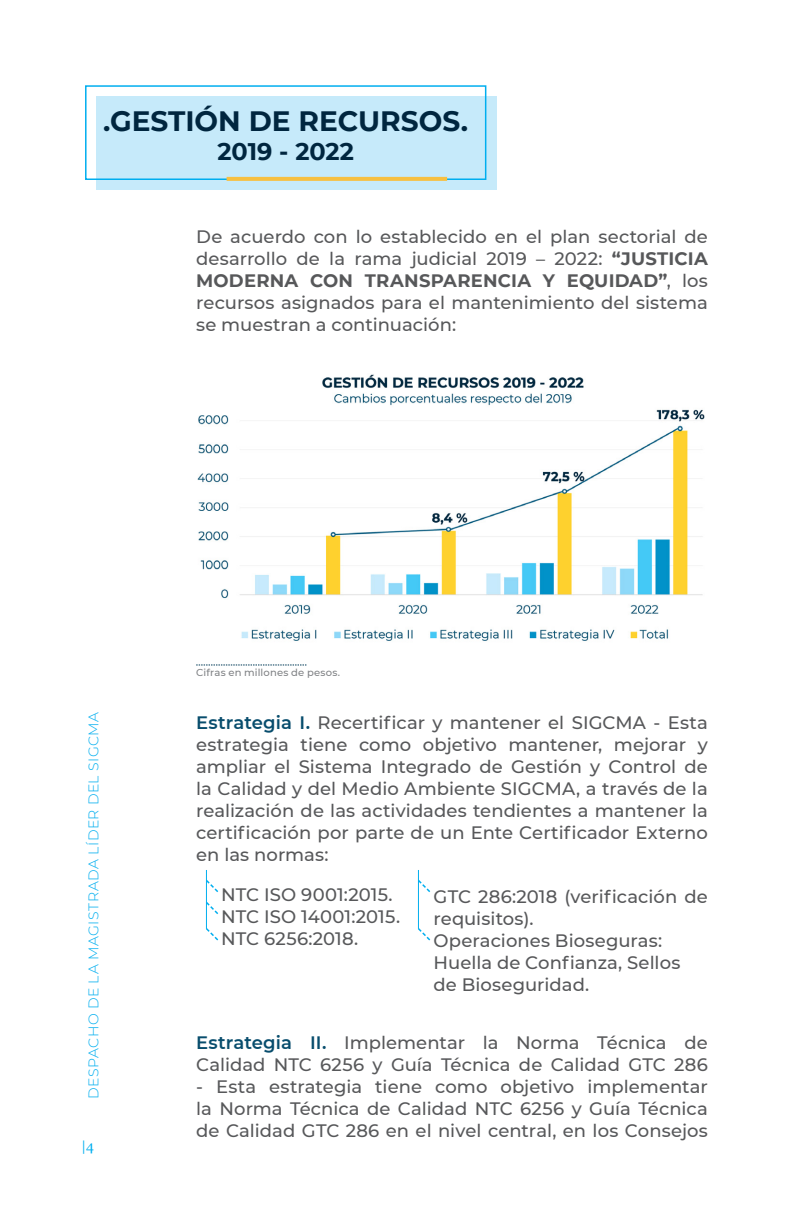
<style>
.page{position:relative;width:792px;height:1224px;background:#fff}
.page>*{position:absolute;margin:0;border:0;box-sizing:border-box;transform-origin:0 0}
.TITULOS{font:700 28px "Montserrat";color:#00263f}
.TITULOS-2{font:700 24px "Montserrat";color:#00263f}
.TEXTO_CORRIDO{font:500 18px/22px "Montserrat";letter-spacing:.005em;color:#57585a;text-align:justify}
.t1{font:300 14px "Montserrat";letter-spacing:.035em;color:#00aeef}
.t2{font:14px "Georgia";color:#00aeef}
.Pie_de_tablas{font:500 10px "Montserrat";letter-spacing:.02em;color:#808285}
.s1{font-weight:700}
.s2{font-weight:600;color:#084d6d}
</style>
<div class="page">
<div style="left:96px;top:96px;width:400px;height:94px;background:#c6eafa"></div>
<div style="left:85px;top:85px;width:401px;height:95px;border:2px solid #00aeef"></div>
<svg style="left:227px;top:177px;width:220px;height:4px"></svg>
<img style="left:198px;top:374px;width:507px;height:267px">
<svg style="left:196px;top:665px;width:110px;height:1px"></svg>
<hr style="left:206px;top:870px;width:1px;height:59px;background:#00aeef">
<svg style="left:205px;top:878px;width:14px;height:16px"></svg>
<svg style="left:205px;top:927px;width:14px;height:14px"></svg>
<svg style="left:205px;top:900px;width:14px;height:16px"></svg>
<hr style="left:418px;top:870px;width:1px;height:59px;background:#00aeef">
<svg style="left:417px;top:878px;width:14px;height:16px"></svg>
<svg style="left:417px;top:927px;width:14px;height:14px"></svg>
<p class="TITULOS" style="left:103px;top:101px;width:366px">.GESTIÓN DE RECURSOS.</p>
<p class="TITULOS-2" style="left:218px;top:134px;width:138px">2019 - 2022</p>
<p class="TEXTO_CORRIDO" style="left:196px;top:225px;width:513px">De acuerdo con lo establecido en el plan sectorial de desarrollo de la rama judicial 2019 – 2022: <span class="s1">“JUSTICIA MODERNA CON TRANSPARENCIA Y EQUIDAD”</span>, los recursos asignados para el mantenimiento del sistema se muestran a continuación:</p>
<p class="t1" style="left:84px;top:1099px;width:389px;rotate:-90deg">DESPACHO DE LA MAGISTRADA LÍDER DEL SIGCMA</p>
<p class="t2" style="left:81px;top:1136px;width:15px">|4</p>
<p class="Pie_de_tablas" style="left:196px;top:666px;width:145px">Cifras en millones de pesos.</p>
<p class="TEXTO_CORRIDO" style="left:196px;top:710px;width:513px"><span class="s2">Estrategia I.</span> Recertificar y mantener el SIGCMA - Esta estrategia tiene como objetivo mantener, mejorar y ampliar el Sistema Integrado de Gestión y Control de la Calidad y del Medio Ambiente SIGCMA, a través de la realización de las actividades tendientes a mantener la certificación por parte de un Ente Certificador Externo en las normas:</p>
<p class="TEXTO_CORRIDO" style="left:221px;top:883px;width:173px">NTC ISO 9001:2015.</p>
<p class="TEXTO_CORRIDO" style="left:221px;top:905px;width:180px">NTC ISO 14001:2015.</p>
<p class="TEXTO_CORRIDO" style="left:221px;top:927px;width:139px">NTC 6256:2018.</p>
<p class="TEXTO_CORRIDO" style="left:434px;top:885px;width:276px">GTC 286:2018 (verificación de requisitos).</p>
<p class="TEXTO_CORRIDO" style="left:434px;top:929px;width:248px;text-align:left">Operaciones Bioseguras:<br>Huella de Confianza, Sellos de Bioseguridad.</p>
<p class="TEXTO_CORRIDO" style="left:196px;top:1031px;width:513px"><span class="s2">Estrategia II.</span> Implementar la Norma Técnica de<br>Calidad NTC 6256 y Guía Técnica de Calidad GTC 286</p>
<p class="TEXTO_CORRIDO" style="left:196px;top:1075px;width:513px">- Esta estrategia tiene como objetivo implementar la Norma Técnica de Calidad NTC 6256 y Guía Técnica de Calidad GTC 286 en el nivel central, en los Consejos</p>
</div>
